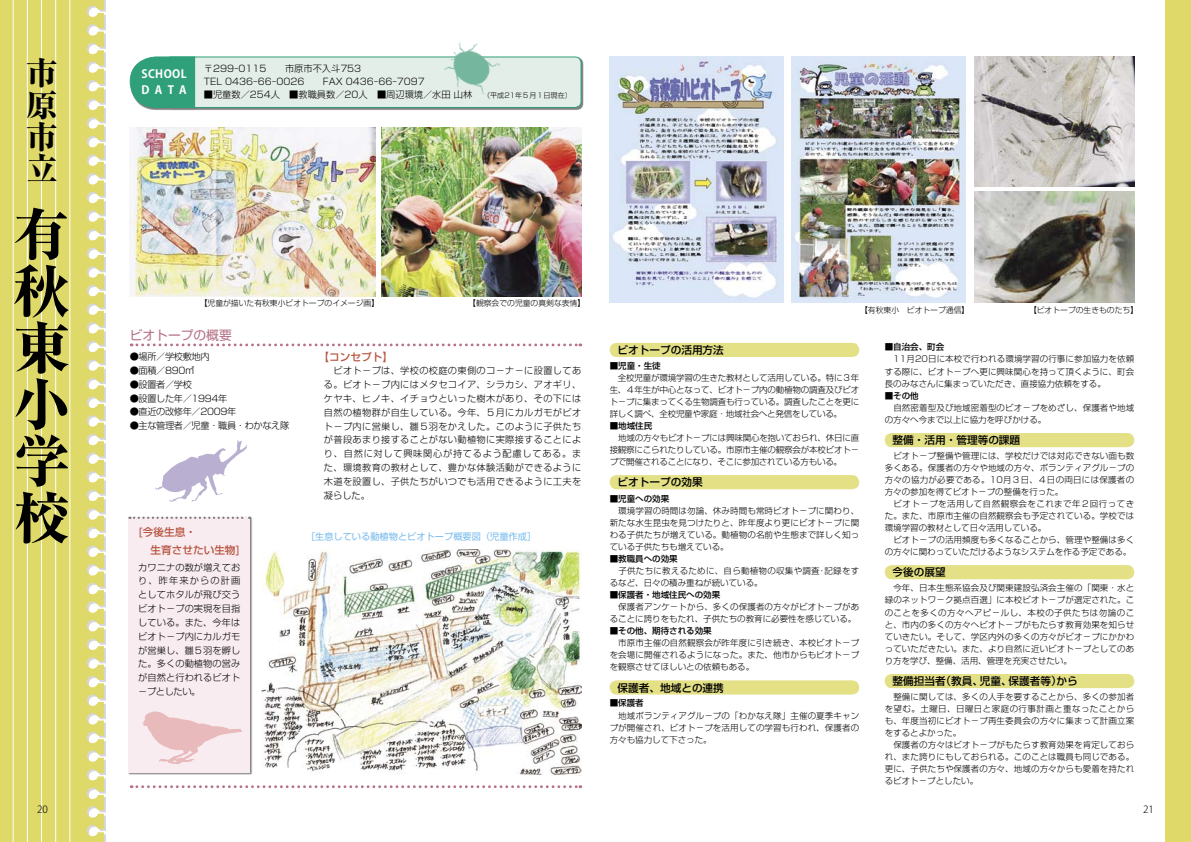
<style>
.page{position:relative;width:1191px;height:842px;background:#fff}
.page>*{position:absolute;margin:0;border:0;box-sizing:border-box;transform-origin:0 0}
.t1{font:800 56.7px/56.7px "Ryumin Pro";color:#000;text-align:justify}
.t2{font:800 31.9px/31.9px "Ryumin Pro";color:#000;text-align:justify}
.t3{font:12.8px "Shin Go Pro";color:#b67286}
.t4{font:700 11.3px/15.6px "Koz Go Pro";letter-spacing:.035em;color:#fff}
.t5{font:500 10.6px "Shin Go Pro";color:#000}
.t6{font:500 10.6px/17.7px "Shin Go Pro";color:#b75541}
.t7{font:300 9.9px "Koz Go Pro";color:#000}
.t8{font:300 9.2px/13.8px "Shin Go Pro";color:#000;text-align:justify}
.t9{font:300 9.2px "Shin Go Pro";letter-spacing:-.04em;color:#000}
.t10{font:9.2px "Shin Go Pro";color:#79bced}
.t11{font:300 8.5px/12.1px "Shin Go Pro";letter-spacing:.01em;color:#000;text-align:justify}
.t12{font:500 8.5px "Shin Go Pro";color:#000}
.t13{font:300 8.5px/12px "Shin Go Pro";letter-spacing:.03em;color:#000}
.t14{font:300 7.8px "Shin Go Pro";color:#000}
.s1{font-size:7.1px}
</style>
<div class="page">
<svg style="left:0;top:0;width:104px;height:842px;background:#dfdb73"></svg>
<hr style="left:13px;top:0;width:1px;height:842px;background:#fff">
<hr style="left:27px;top:0;width:1px;height:842px;background:#fff">
<hr style="left:41px;top:0;width:1px;height:842px;background:#fff">
<hr style="left:55px;top:0;width:1px;height:842px;background:#fff">
<hr style="left:70px;top:0;width:1px;height:842px;background:#fff">
<div style="left:131px;top:57px;width:456px;height:57px;background:#000;opacity:.5"></div>
<div style="left:165px;top:57px;width:416px;height:50px;background:#e4eee8;border-radius:6px"></div>
<div style="left:164px;top:57px;width:417px;height:51px;border:1px solid #30a07a;border-radius:6px"></div>
<svg style="left:130px;top:56px;width:66px;height:52px;background:#42a885"></svg>
<svg style="left:131px;top:343px;width:450px;height:3px"></svg>
<svg style="left:131px;top:785px;width:450px;height:3px"></svg>
<div style="left:1165px;top:0;width:26px;height:842px;background:#ded969"></div>
<div style="left:609px;top:343px;width:250px;height:14px;background:#e4e086;border-radius:7px"></div>
<div style="left:128px;top:516px;width:141px;height:265px;background:#000;opacity:.5"></div>
<div style="left:128px;top:518px;width:122px;height:255px;background:#f8ecf0"></div>
<svg style="left:129px;top:517px;width:121px;height:2px"></svg>
<img style="left:142px;top:711px;width:100px;height:53px">
<img style="left:130px;top:127px;width:245px;height:169px">
<img style="left:381px;top:128px;width:200px;height:168px">
<img style="left:155px;top:440px;width:92px;height:62px">
<img style="left:437px;top:42px;width:71px;height:52px">
<img style="left:261px;top:549px;width:320px;height:226px">
<div style="left:609px;top:680px;width:250px;height:14px;background:#e4e086;border-radius:7px"></div>
<div style="left:609px;top:475px;width:250px;height:14px;background:#e4e086;border-radius:7px"></div>
<div style="left:884px;top:565px;width:250px;height:14px;background:#e4e086;border-radius:7px"></div>
<div style="left:884px;top:433px;width:250px;height:14px;background:#e4e086;border-radius:7px"></div>
<div style="left:884px;top:674px;width:250px;height:14px;background:#e4e086;border-radius:7px"></div>
<img style="left:609px;top:57px;width:174px;height:245px">
<img style="left:792px;top:57px;width:173px;height:245px">
<img style="left:974px;top:57px;width:160px;height:129px">
<img style="left:974px;top:192px;width:160px;height:110px">
<h2 class="t2" style="left:26px;top:54px;width:32px">市原市立</h2>
<h1 class="t1" style="left:13px;top:202px;width:57px">有秋東小学校</h1>
<h3 class="t4" style="left:141px;top:67px;width:47px">SCHOOL<br>DATA</h3>
<p class="t8" style="left:204px;top:61px;width:223px;line-height:12.8px">〒299-0115　　市原市不入斗753<br>TEL 0436-66-0026　　FAX 0436-66-7097</p>
<p class="t8" style="left:204px;top:86px;width:369px">■児童数／254人　■教職員数／20人　■周辺環境／水田 山林 <span class="s1">（平成21年５月１日現在）</span></p>
<p class="t14" style="left:200px;top:297px;width:181px">【児童が描いた有秋東小ビオトープのイメージ画】</p>
<p class="t14" style="left:468px;top:297px;width:118px">【観察会での児童の真剣な表情】</p>
<h3 class="t3" style="left:130px;top:325px;width:104px">ビオトープの概要</h3>
<p class="t8" style="left:130px;top:349px;width:81px">●場所／学校敷地内</p>
<p class="t8" style="left:130px;top:362px;width:66px">●面積／890㎡</p>
<p class="t8" style="left:130px;top:376px;width:64px">●設置者／学校</p>
<p class="t9" style="left:130px;top:390px;width:99px">●設置した年／1994年</p>
<p class="t9" style="left:130px;top:404px;width:108px">●直近の改修年／2009年</p>
<p class="t9" style="left:130px;top:418px;width:161px">●主な管理者／児童・職員・わかなえ隊</p>
<p class="t6" style="left:150px;top:522px;width:91px;text-indent:-12px">[今後生息・<br>生育させたい生物]</p>
<p class="t8" style="left:138px;top:559px;width:104px">カワニナの数が増えており、昨年来からの計画としてホタルが飛び交うビオト−プの実現を目指している。また、今年はビオト−プ内にカルガモが営巣し、雛５羽を孵した。多くの動植物の営みが自然と行われるビオト−プとしたい。</p>
<p class="t6" style="left:324px;top:347px;width:71px">【コンセプト】</p>
<p class="t8" style="left:324px;top:363px;width:259px">　ビオト−プは、学校の校庭の東側のコ−ナ−に設置してある。ビオト−プ内にはメタセコイア、シラカシ、アオギリ、ケヤキ、ヒノキ、イチョウといった樹木があり、その下には自然の植物群が自生している。今年、５月にカルガモがビオト−プ内に営巣し、雛５羽をかえした。このように子供たちが普段あまり接することがない動植物に実際接することにより、自然に対して興味関心が持てるよう配慮してある。また、環境教育の教材として、豊かな体験活動ができるように木道を設置し、子供たちがいつでも活用できるように工夫を凝らした。</p>
<p class="t10" style="left:306px;top:529px;width:232px">［生息している動植物とビオトープ概要図（児童作成］</p>
<p class="t14" style="left:860px;top:304px;width:111px">【有秋東小　ビオトープ通信】</p>
<p class="t14" style="left:1029px;top:304px;width:111px">【ビオトープの生きものたち】</p>
<p class="t5" style="left:617px;top:341px;width:108px">ビオトープの活用方法</p>
<p class="t12" style="left:609px;top:359px;width:53px">■児童・生徒</p>
<p class="t11" style="left:609px;top:371px;width:251px">　全校児童が環境学習の生きた教材として活用している。特に３年生、４年生が中心となって、ビオト−プ内の動植物の調査及びビオト−プに集まってくる生物調査も行っている。調査したことを更に詳しく調べ、全校児童や家庭・地域社会へと発信をしている。</p>
<p class="t12" style="left:609px;top:419px;width:44px">■地域住民</p>
<p class="t11" style="left:609px;top:431px;width:251px">　地域の方々もビオト−プには興味関心を抱いておられ、休日に直接観察にこられたりしている。市原市主催の観察会が本校ビオト−プで開催されることになり、そこに参加されている方もいる。</p>
<p class="t12" style="left:609px;top:491px;width:61px">■児童への効果</p>
<p class="t11" style="left:609px;top:503px;width:251px">　環境学習の時間は勿論、休み時間も常時ビオト−プに関わり、新たな水生昆虫を見つけたりと、昨年度より更にビオト−プに関わる子供たちが増えている。動植物の名前や生態まで詳しく知っている子供たちも増えている。</p>
<p class="t12" style="left:609px;top:552px;width:70px">■教職員への効果</p>
<p class="t13" style="left:609px;top:564px;width:251px">　子供たちに教えるために、自ら動植物の収集や調査･記録をするなど、日々の積み重ねが続いている。</p>
<p class="t12" style="left:609px;top:588px;width:112px">■保護者・地域住民への効果</p>
<p class="t11" style="left:609px;top:600px;width:251px">　保護者アンケ−トから、多くの保護者の方々がビオト−プがあることに誇りをもたれ、子供たちの教育に必要性を感じている。</p>
<p class="t12" style="left:609px;top:624px;width:104px">■その他、期待される効果</p>
<p class="t11" style="left:609px;top:636px;width:251px">　市原市主催の自然観察会が昨年度に引き続き、本校ビオト−プを会場に開催されるようになった。また、他市からもビオト−プを観察させてほしいとの依頼もある。</p>
<p class="t12" style="left:609px;top:696px;width:36px">■保護者</p>
<p class="t11" style="left:609px;top:708px;width:251px">　地域ボランティアグル−プの「わかなえ隊」主催の夏季キャンプが開催され、ビオト−プを活用しての学習も行われ、保護者の方々も協力して下さった。</p>
<p class="t5" style="left:617px;top:473px;width:87px">ビオトープの効果</p>
<p class="t5" style="left:617px;top:679px;width:108px">保護者、地域との連携</p>
<p class="t12" style="left:884px;top:340px;width:61px">■自治会、町会</p>
<p class="t11" style="left:884px;top:352px;width:251px">　11月20日に本校で行われる環境学習の行事に参加協力を依頼する際に、ビオト−プへ更に興味関心を持って頂くように、町会長のみなさんに集まっていただき、直接協力依頼をする。</p>
<p class="t12" style="left:884px;top:388px;width:36px">■その他</p>
<p class="t11" style="left:884px;top:400px;width:251px">　自然密着型及び地域密着型のビオ−プをめざし、保護者や地域の方々へ今まで以上に協力を呼びかける。</p>
<p class="t11" style="left:884px;top:448px;width:251px;text-align:left">　ビオト−プ整備や管理には、学校だけでは対応できない面も数多くある。保護者の方々や地域の方々、ボランティアグル−プの方々の協力が必要である。10月３日、４日の両日には保護者の方々の参加を得てビオト−プの整備を行った。<br>　ビオト−プを活用して自然観察会をこれまで年２回行ってきた。また、市原市主催の自然観察会も予定されている。学校では環境学習の教材として日々活用している。<br>　ビオト−プの活用頻度も多くなることから、管理や整備は多くの方々に関わっていただけるようなシステムを作る予定である。</p>
<p class="t11" style="left:884px;top:581px;width:251px">　今年、日本生態系協会及び関東建設弘済会主催の「関東・水と緑のネットワ−ク拠点百選」に本校ビオト−プが選定された。このことを多くの方々へアピ−ルし、本校の子供たちは勿論のこと、市内の多くの方々へビオト−プがもたらす教育効果を知らせていきたい。そして、学区内外の多くの方々がビオ−プにかかわっていただきたい。また、より自然に近いビオト−プとしてのあり方を学び、整備、活用、管理を充実させたい。</p>
<p class="t11" style="left:884px;top:689px;width:251px;text-align:left">　整備に関しては、多くの人手を要することから、多くの参加者を望む。土曜日、日曜日と家庭の行事計画と重なったことからも、年度当初にビオト−プ再生委員会の方々に集まって計画立案をするとよかった。<br>　保護者の方々はビオト−プがもたらす教育効果を肯定しておられ、また誇りにもしておられる。このことは職員も同じである。更に、子供たちや保護者の方々、地域の方々からも愛着を持たれるビオト−プとしたい。</p>
<p class="t5" style="left:892px;top:431px;width:129px">整備・活用・管理等の課題</p>
<p class="t5" style="left:892px;top:563px;width:55px">今後の展望</p>
<p class="t5" style="left:892px;top:672px;width:186px">整備担当者(教員、児童、保護者等)から</p>
<p class="t7" style="left:37px;top:803px;width:12px">20</p>
<p class="t7" style="left:1143px;top:803px;width:12px">21</p>
</div>
